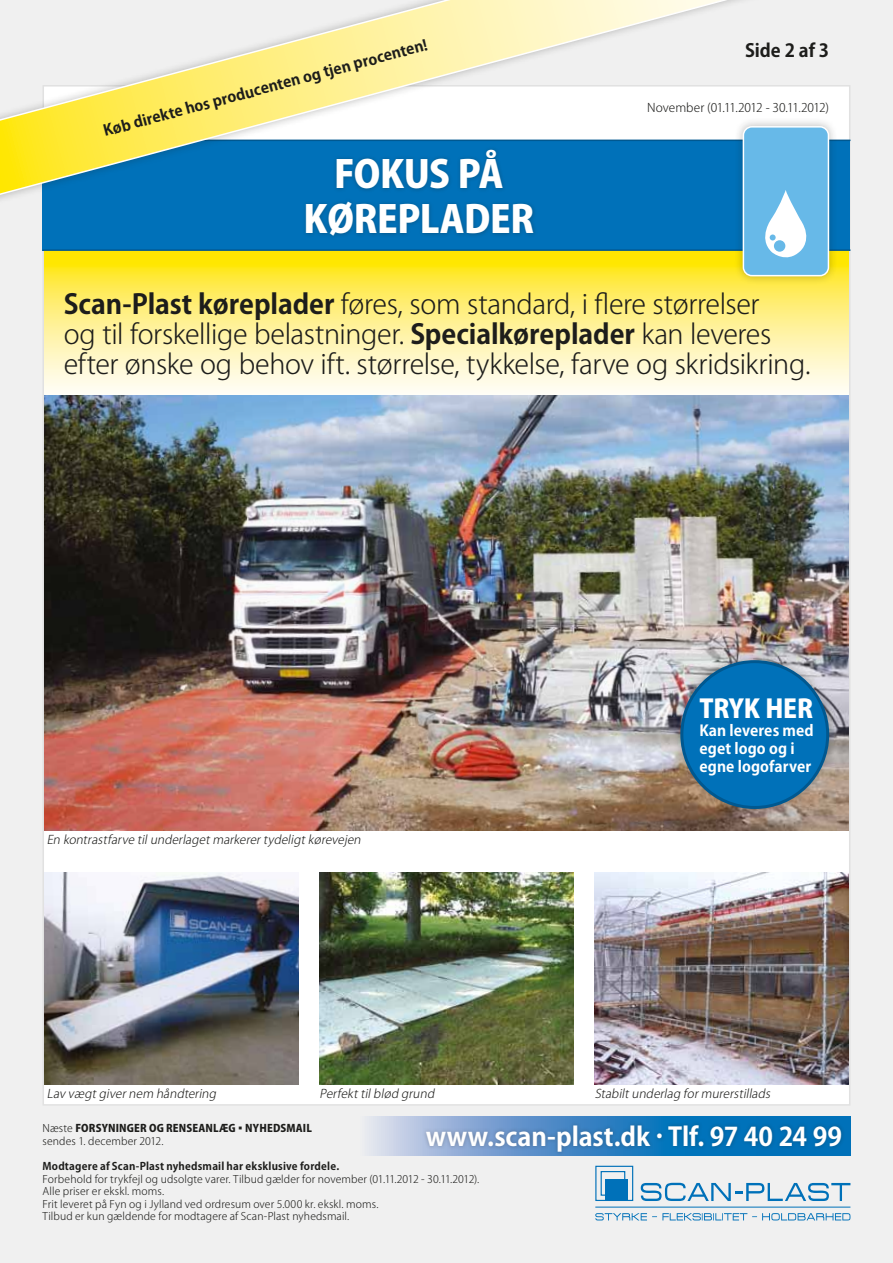
<style>
.page{position:relative;width:893px;height:1263px;background:#f0f0f0}
.page>*{position:absolute;margin:0;border:0;box-sizing:border-box;transform-origin:0 0}
.t1{font:800 37.5px/45px "Koz Go Pro";letter-spacing:-.01em;color:#fff;text-align:center}
.t2{font:300 27px/30px "Koz Go Pro";letter-spacing:-.015em;color:#1d1d1b}
.t3{font:700 25.5px "Koz Go Pro";color:#fff}
.t4{font:800 25.35px "Koz Go Pro";color:#fff}
.t5{font:700 18px "Koz Go Pro";letter-spacing:-.005em;color:#1d1d1b}
.t6{font:700 15px "Koz Go Pro";color:#1d1d1b}
.t7{font:700 15px/18px "Koz Go Pro";letter-spacing:.005em;color:#fff}
.t8{font:italic 300 12px "Koz Go Pro";letter-spacing:.005em;color:#1d1d1b}
.t9{font:300 12px "Koz Go Pro";letter-spacing:-.005em;color:#1d1d1b}
.t10{font:300 10.5px/12.6px "Koz Go Pro";letter-spacing:.01em;color:#1d1d1b}
.t11{font:800 10.5px/12.6px "Koz Go Pro";letter-spacing:.015em;color:#1d1d1b}
.t12{font:700 10.5px "Koz Go Pro";letter-spacing:.02em;color:#1d1d1b}
.s1{font-weight:700}
.s2{font-weight:300}
</style>
<div class="page">
<div style="left:43px;top:85px;width:807px;height:1021px;background:#fff;border:2px solid #e1e1e1"></div>
<div style="left:43px;top:140px;width:807px;height:111px;background:#0071b9"></div>
<hr style="left:595px;top:1206px;width:255px;height:1px;background:#0071b9">
<svg style="left:641px;top:1183px;width:209px;height:18px"></svg>
<svg style="left:595px;top:1213px;width:255px;height:7px"></svg>
<div style="left:595px;top:1166px;width:38px;height:35px;border:1px solid #0071b9"></div>
<div style="left:601px;top:1171px;width:24px;height:25px;border:1px solid #0071b9"></div>
<div style="left:606px;top:1179px;width:22px;height:22px;background:#0071b9"></div>
<svg style="left:44px;top:251px;width:805px;height:144px;background:#fff18c"></svg>
<div style="left:302px;top:146px;width:236px;height:94px;background:#1d1d1b;opacity:.3"></div>
<hr style="left:43px;top:249px;width:807px;height:2px;background:#005890">
<hr style="left:43px;top:140px;width:807px;height:1px;background:#005890">
<div style="left:0;top:0;width:807px;height:221px;background:#1d1d1b;opacity:.3"></div>
<svg style="left:0;top:0;width:800px;height:213px"></svg>
<div style="left:734px;top:117px;width:104px;height:169px;background:#1d1d1b;opacity:.3"></div>
<div style="left:743px;top:127px;width:85px;height:149px;background:#67b9e8;border-radius:9px"></div>
<div style="left:743px;top:126px;width:86px;height:150px;border:2px solid #fff;border-radius:9px"></div>
<svg style="left:765px;top:190px;width:42px;height:68px"></svg>
<img style="left:44px;top:395px;width:805px;height:435px">
<div style="left:671px;top:651px;width:167px;height:167px;background:#1d1d1b;opacity:.3"></div>
<div style="left:682px;top:662px;width:146px;height:145px;background:#0071b9;border-radius:50%"></div>
<div style="left:680px;top:660px;width:149px;height:149px;border:3px solid #005890;border-radius:50%"></div>
<img style="left:44px;top:873px;width:254px;height:211px">
<img style="left:319px;top:873px;width:255px;height:211px">
<img style="left:595px;top:873px;width:254px;height:211px">
<svg style="left:369px;top:1116px;width:481px;height:39px;background:#80add5"></svg>
<div style="left:422px;top:1120px;width:423px;height:36px;background:#1d1d1b;opacity:.3"></div>
<h3 class="t6" style="left:101px;top:122px;width:336px;rotate:-15deg">Køb direkte hos producenten og tjen procenten!</h3>
<h3 class="t5" style="left:745px;top:39px;width:85px">Side 2 af 3</h3>
<p class="t9" style="left:647px;top:100px;width:184px">November (01.11.2012 - 30.11.2012)</p>
<h1 class="t1" style="left:304px;top:154px;width:232px">FOKUS PÅ<br>KØREPLADER</h1>
<h2 class="t2" style="left:64px;top:289px;width:748px"><span class="s1">Scan-Plast køreplader</span> føres, som standard, i flere størrelser<br>og til forskellige belastninger. <span class="s1">Specialkøreplader</span> kan leveres efter ønske og behov ift. størrelse, tykkelse, farve og skridsikring.</h2>
<p class="t8" style="left:47px;top:832px;width:318px">En kontrastfarve tilunderlagetmarkerertydeligtkørevejen</p>
<h3 class="t4" style="left:699px;top:692px;width:83px">TRYK HER</h3>
<h3 class="t7" style="left:699px;top:722px;width:116px">Kan leveres med eget logo og i egne logofarver</h3>
<p class="t8" style="left:47px;top:1086px;width:174px">Lav vægtgivernem håndtering</p>
<p class="t8" style="left:319px;top:1086px;width:119px">Perfekttilblød grund</p>
<p class="t8" style="left:595px;top:1086px;width:180px">Stabiltunderlag formurerstillads</p>
<p class="t11" style="left:43px;top:1123px;width:271px"><span class="s2">Næste</span> FORSYNINGER OG RENSEANLÆG <span class="s2">▪</span> NYHEDSMAIL <span class="s2">sendes 1. december 2012.</span></p>
<p class="t12" style="left:43px;top:1159px;width:298px">Modtagere af Scan-Plast nyhedsmail har eksklusive fordele.</p>
<p class="t10" style="left:43px;top:1172px;width:438px">Forbehold for trykfejl og udsolgte varer. Tilbud gælder for november (01.11.2012 - 30.11.2012).<br>Alle priser er ekskl. moms.<br>Frit leveret på Fyn og i Jylland ved ordresum over 5.000 kr. ekskl. moms.<br>Tilbud er kun gældende for modtagere af Scan-Plast nyhedsmail.</p>
<h3 class="t3" style="left:426px;top:1120px;width:418px">www.scan-plast.dk . Tlf. 97 40 24 99</h3>
</div>
